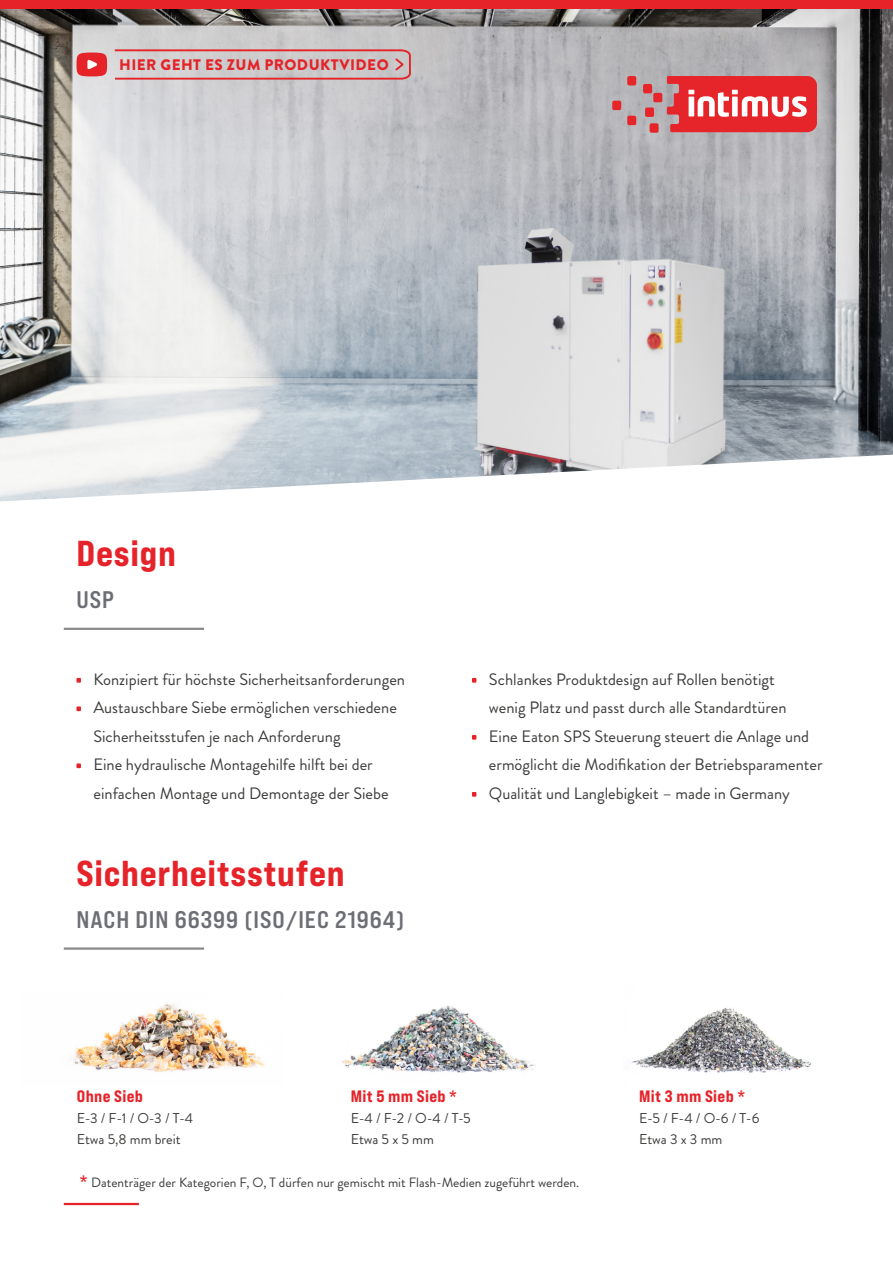
<style>
.page{position:relative;width:893px;height:1263px;background:#fff}
.page>*{position:absolute;margin:0;border:0;box-sizing:border-box;transform-origin:0 0}
.t1{font:36px "Bebas Neue Pro Exp Eb";letter-spacing:.02em;color:#e52329}
.t2{font:24px "Bebas Neue Pro Exp Bd";letter-spacing:.04em;color:#6c6e74}
.t3{font:16.5px/28.5px "Brandon Grotesque";color:#3c3c3b}
.t4{font:16.5px "Bebas Neue Pro Exp Eb";letter-spacing:.02em;color:#e52329}
.t5{font:900 15.3px "Brandon Grotesque";letter-spacing:.03em;color:#e52329}
.t6{font:14.25px/21px "Brandon Grotesque";color:#3c3c3b}
.t7{font:13.5px "Brandon Grotesque";color:#3c3c3b}
.s1{font-family:"Bebas Neue Pro Exp Eb";font-size:16.5px;color:#e52329}
</style>
<div class="page">
<img style="left:0;top:8px;width:893px;height:447px">
<svg style="left:0;top:455px;width:884px;height:257px"></svg>
<img style="left:631px;top:1007px;width:181px;height:66px">
<img style="left:342px;top:1005px;width:194px;height:68px">
<img style="left:69px;top:1003px;width:197px;height:69px">
<div style="left:627px;top:76px;width:9px;height:9px;background:#e52529;border-radius:2px"></div>
<div style="left:627px;top:116px;width:9px;height:9px;background:#e52529;border-radius:2px"></div>
<div style="left:612px;top:101px;width:9px;height:9px;background:#e52529;border-radius:2px"></div>
<div style="left:645px;top:107px;width:9px;height:10px;background:#e52529;border-radius:2px"></div>
<div style="left:650px;top:123px;width:9px;height:10px;background:#e52529;border-radius:2px"></div>
<div style="left:653px;top:93px;width:9px;height:9px;background:#e52529;border-radius:2px"></div>
<div style="left:643px;top:84px;width:9px;height:9px;background:#e52529;border-radius:2px"></div>
<svg style="left:667px;top:76px;width:150px;height:56px;background:#e65154"></svg>
<hr style="left:64px;top:947px;width:140px;height:3px;background:#8b8a8a">
<svg style="left:76px;top:678px;width:5px;height:5px"></svg>
<svg style="left:76px;top:706px;width:5px;height:5px"></svg>
<svg style="left:76px;top:763px;width:5px;height:5px"></svg>
<svg style="left:472px;top:678px;width:4px;height:5px"></svg>
<svg style="left:472px;top:735px;width:4px;height:5px"></svg>
<svg style="left:472px;top:792px;width:4px;height:5px"></svg>
<hr style="left:64px;top:628px;width:140px;height:2px;background:#8b8a8a">
<div style="left:0;top:0;width:893px;height:8px;background:#e52329"></div>
<hr style="left:64px;top:1203px;width:75px;height:2px;background:#e52329">
<div style="left:77px;top:53px;width:29px;height:23px;background:#e52329;border-radius:50%"></div>
<div style="left:77px;top:53px;width:30px;height:23px;border:2px solid #e52329;border-radius:50%"></div>
<svg style="left:87px;top:60px;width:11px;height:10px"></svg>
<svg style="left:113px;top:48px;width:299px;height:33px;background:#cfb7b9"></svg>
<p class="t5" style="left:119px;top:54px;width:271px">HIER GEHT ES ZUM PRODUKTVIDEO</p>
<h1 class="t1" style="left:76px;top:531px;width:101px">Design</h1>
<h2 class="t2" style="left:76px;top:585px;width:39px">USP</h2>
<p class="t3" style="left:93px;top:665px;width:313px">Konzipiert für höchste Sicherheitsanforderungen Austauschbare Siebe ermöglichen verschiedene Sicherheitsstufen je nach Anforderung<br>Eine hydraulische Montagehilfe hilft bei der einfachen Montage und Demontage der Siebe</p>
<p class="t3" style="left:489px;top:665px;width:335px">Schlankes Produktdesign auf Rollen benötigt<br>wenig Platz und passt durch alle Standardtüren<br>Eine Eaton SPS Steuerung steuert die Anlage und ermöglicht die Modifikation der Betriebsparamenter Qualität und Langlebigkeit – made in Germany</p>
<h1 class="t1" style="left:76px;top:851px;width:270px">Sicherheitsstufen</h1>
<h2 class="t2" style="left:76px;top:904px;width:329px">NACH DIN 66399 (ISO/IEC 21964)</h2>
<p class="t4" style="left:77px;top:1086px;width:68px">Ohne Sieb</p>
<p class="t6" style="left:77px;top:1108px;width:118px">E-3 / F-1 / O-3 / T-4<br>Etwa 5,8 mm breit</p>
<p class="t4" style="left:351px;top:1086px;width:108px">Mit 5 mm Sieb *</p>
<p class="t6" style="left:351px;top:1108px;width:122px">E-4 / F-2 / O-4 / T-5<br>Etwa 5 x 5 mm</p>
<p class="t7" style="left:80px;top:1173px;width:501px"><span class="s1">*</span> Datenträger der Kategorien F, O, T dürfen nur gemischt mit Flash-Medien zugeführt werden.</p>
<p class="t4" style="left:639px;top:1086px;width:107px">Mit 3 mm Sieb *</p>
<p class="t6" style="left:639px;top:1108px;width:122px">E-5 / F-4 / O-6 / T-6<br>Etwa 3 x 3 mm</p>
</div>
